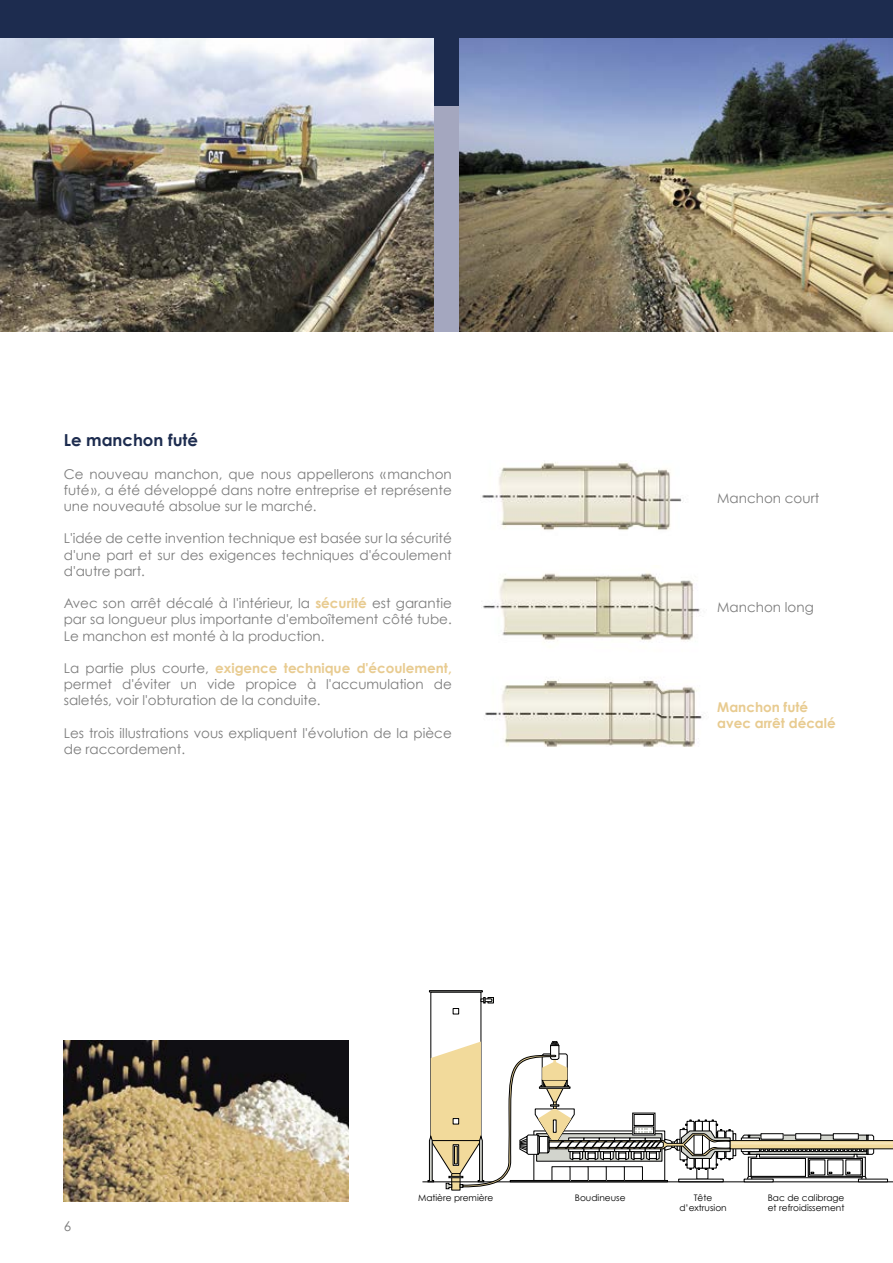
<style>
.page{position:relative;width:893px;height:1263px;background:#fff}
.page>*{position:absolute;margin:0;border:0;box-sizing:border-box;transform-origin:0 0}
.t1{font:700 16.5px "Century Gothic";color:#1d2c4f}
.t2{font:13.5px/16.2px "Century Gothic";color:#7c7c7c;text-align:justify}
.t3{font:700 13.5px/16.2px "Century Gothic";color:#e8cb90}
.t4{font:9px/10.8px "Century Gothic";color:#000;text-align:center}
.s1{font-weight:700;color:#e8cb90}
</style>
<div class="page">
<img style="left:482px;top:462px;width:201px;height:68px">
<img style="left:483px;top:573px;width:217px;height:70px">
<img style="left:485px;top:679px;width:217px;height:68px">
<div style="left:0;top:0;width:893px;height:332px;background:#1d2c4f"></div>
<div style="left:0;top:106px;width:893px;height:226px;background:#a4a7bf"></div>
<img style="left:64px;top:1041px;width:285px;height:160px">
<img style="left:0;top:38px;width:434px;height:294px">
<img style="left:459px;top:38px;width:434px;height:294px">
<svg style="left:481px;top:997px;width:13px;height:6px"></svg>
<div style="left:429px;top:990px;width:53px;height:2px;background:#d2d4cd;border:1px solid #000"></div>
<svg style="left:453px;top:1008px;width:6px;height:6px"></svg>
<hr style="left:422px;top:1181px;width:471px;height:1px;background:#000">
<svg style="left:428px;top:1041px;width:465px;height:148px"></svg>
<p class="t1" style="left:64px;top:430px;width:136px">Le manchon futé</p>
<p class="t2" style="left:64px;top:465px;width:390px">Ce nouveau manchon, que nous appellerons « manchon futé », a été développé dans notre entreprise et représente une nouveauté absolue sur le marché.</p>
<p class="t2" style="left:64px;top:530px;width:390px">L'idée de cette invention technique est basée sur la sécurité d'une part et sur des exigences techniques d'écoulement d'autre part.</p>
<p class="t2" style="left:64px;top:595px;width:390px">Avec son arrêt décalé à l'intérieur, la <span class="s1">sécurité</span> est garantie par sa longueur plus importante d'emboîtement côté tube.<br>Le manchon est monté à la production.</p>
<p class="t2" style="left:64px;top:660px;width:389px">La partie plus courte, <span class="s1">exigence technique d'écoulement, </span>permet d'éviter un vide propice à l'accumulation de saletés, voir l'obturation de la conduite.</p>
<p class="t2" style="left:64px;top:725px;width:389px">Les trois illustrations vous expliquent l'évolution de la pièce de raccordement.</p>
<p class="t2" style="left:717px;top:490px;width:104px">Manchon court</p>
<p class="t2" style="left:717px;top:599px;width:98px">Manchon long</p>
<p class="t3" style="left:717px;top:698px;width:120px">Manchon futé avec arrêt décalé</p>
<p class="t2" style="left:64px;top:1218px;width:9px">6</p>
<p class="t4" style="left:418px;top:1192px;width:77px">Matière première</p>
<p class="t4" style="left:575px;top:1192px;width:52px">Boudineuse</p>
<p class="t4" style="left:679px;top:1192px;width:49px">Tête d’extrusion</p>
<p class="t4" style="left:768px;top:1192px;width:78px;text-align:left">Bac de calibrage et refroidissement</p>
</div>
